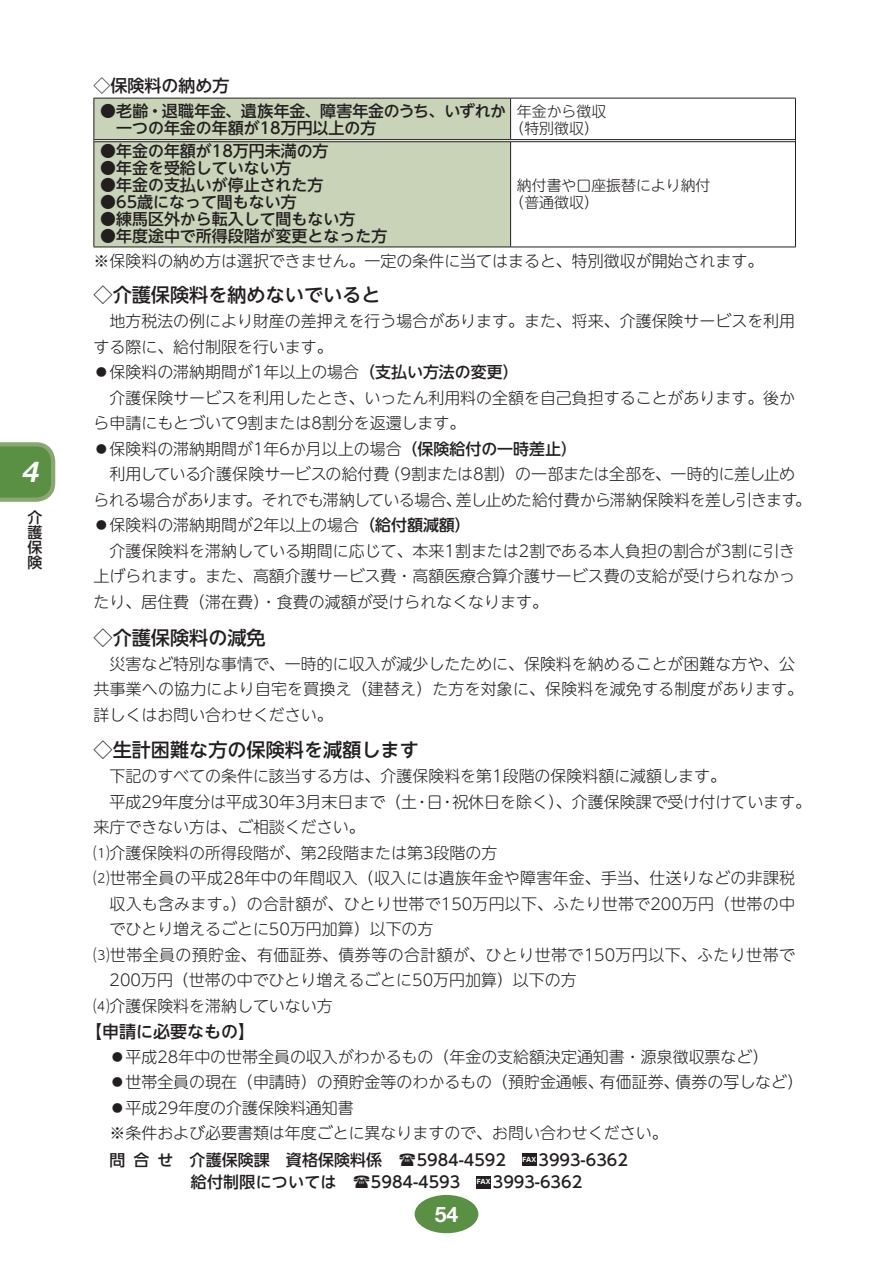
<style>
.page{position:relative;width:893px;height:1263px;background:#fff}
.page>*{position:absolute;margin:0;border:0;box-sizing:border-box;transform-origin:0 0}
.t1{font:italic 700 28.65px "Helvetica Neue";color:#fff}
.t2{font:700 21.3px "Helvetica Neue";color:#fff}
.t3{font:500 19.2px "UD Shin Go NT Pro";color:#231f20}
.t4{font:500 16.95px "UD Shin Go NT Pro";color:#231f20}
.t5{font:300 15.9px/25.5px "UD Shin M Go Pro";color:#231f20}
.t6{font:500 15.9px/17px "UD Shin Go NT Pro";color:#231f20}
.t7{font:300 15.9px "UD Shin M Go Pro";letter-spacing:.02em;color:#231f20}
.t8{font:300 15.9px "UD Shin M Go Pro";letter-spacing:.03em;color:#231f20}
.t9{font:300 14.85px/17px "UD Shin M Go Pro";color:#231f20;text-align:center}
.t10{font:500 14.85px/14.9px "UD Shin Go Pro";color:#231f20;text-align:justify}
.t11{font:700 6.45px "UD Shin Go NT Pro";letter-spacing:-.02em;color:#fff}
.s1{font-family:"UD Shin Go NT Pro";font-weight:500}
</style>
<div class="page">
<svg style="left:0;top:442px;width:55px;height:60px;background:#6a9954"></svg>
<div style="left:415px;top:1195px;width:63px;height:38px;background:#599043;border-radius:50%"></div>
<div style="left:95px;top:99px;width:415px;height:148px;background:#c8d3b8"></div>
<hr style="left:94px;top:139px;width:417px;height:3px;background:#fff">
<hr style="left:94px;top:98px;width:417px;height:1px;background:#231f20">
<hr style="left:94px;top:98px;width:1px;height:43px;background:#231f20">
<hr style="left:511px;top:98px;width:285px;height:1px;background:#231f20">
<hr style="left:510px;top:98px;width:1px;height:41px;background:#231f20">
<hr style="left:795px;top:98px;width:1px;height:43px;background:#231f20">
<hr style="left:94px;top:141px;width:1px;height:106px;background:#231f20">
<hr style="left:510px;top:142px;width:1px;height:105px;background:#231f20">
<hr style="left:795px;top:141px;width:1px;height:106px;background:#231f20">
<hr style="left:94px;top:247px;width:417px;height:1px;background:#231f20">
<hr style="left:511px;top:247px;width:285px;height:1px;background:#231f20">
<hr style="left:94px;top:139px;width:417px;height:1px;background:#231f20">
<hr style="left:94px;top:141px;width:417px;height:1px;background:#231f20">
<hr style="left:511px;top:139px;width:284px;height:1px;background:#231f20">
<hr style="left:511px;top:141px;width:284px;height:1px;background:#231f20">
<div style="left:522px;top:1153px;width:15px;height:12px;background:#231f20"></div>
<div style="left:476px;top:1176px;width:15px;height:12px;background:#231f20"></div>
<h1 class="t1" style="left:24px;top:450px;width:17px">4</h1>
<p class="t10" style="left:28px;top:510px;width:16px">介護保険</p>
<p class="t4" style="left:94px;top:71px;width:138px">◇保険料の納め方</p>
<p class="t6" style="left:100px;top:102px;width:407px">●老齢・退職年金、遺族年金、障害年金のうち、いずれか　一つの年金の年額が18万円以上の方</p>
<p class="t9" style="left:509px;top:102px;width:98px">年金から徴収（特別徴収）</p>
<p class="t6" style="left:100px;top:142px;width:230px">●年金の年額が18万円未満の方</p>
<p class="t6" style="left:100px;top:159px;width:193px">●年金を受給していない方</p>
<p class="t6" style="left:100px;top:176px;width:225px">●年金の支払いが停止された方</p>
<p class="t6" style="left:100px;top:193px;width:198px">●65歳になって間もない方</p>
<p class="t6" style="left:100px;top:210px;width:257px">●練馬区外から転入して間もない方</p>
<p class="t6" style="left:100px;top:227px;width:289px">●年度途中で所得段階が変更となった方</p>
<p class="t9" style="left:509px;top:176px;width:202px;text-align:left;text-indent:7px">納付書や口座振替により納付（普通徴収）</p>
<p class="t5" style="left:94px;top:248px;width:671px">※保険料の納め方は選択できません。一定の条件に当てはまると、特別徴収が開始されます。</p>
<p class="t3" style="left:94px;top:279px;width:289px">◇介護保険料を納めないでいると</p>
<p class="t5" style="left:94px;top:308px;width:703px;text-indent:16px">地方税法の例により財産の差押えを行う場合があります。また、将来、介護保険サービスを利用する際に、給付制限を行います。<br>◦保険料の滞納期間が1年以上の場合<span class="s1">（支払い方法の変更）</span></p>
<p class="t5" style="left:94px;top:384px;width:703px;text-indent:16px">介護保険サービスを利用したとき、いったん利用料の全額を自己負担することがあります。後から申請にもとづいて9割または8割分を返還します。<br>◦保険料の滞納期間が1年6か月以上の場合<span class="s1">（保険給付の一時差止）</span></p>
<p class="t5" style="left:94px;top:461px;width:719px;text-indent:16px">利用している介護保険サービスの給付費（9割または8割）の一部または全部を、一時的に差し止められる場合があります。それでも滞納している場合、差し止めた給付費から滞納保険料を差し引きます。◦保険料の滞納期間が2年以上の場合<span class="s1">（給付額減額）</span></p>
<p class="t5" style="left:94px;top:537px;width:703px;text-align:justify;text-indent:16px">介護保険料を滞納している期間に応じて、本来1割または2割である本人負担の割合が3割に引き上げられます。また、高額介護サービス費・高額医療合算介護サービス費の支給が受けられなかったり、居住費（滞在費）・食費の減額が受けられなくなります。</p>
<p class="t3" style="left:94px;top:622px;width:174px">◇介護保険料の減免</p>
<p class="t5" style="left:94px;top:650px;width:711px;text-indent:16px">災害など特別な事情で、一時的に収入が減少したために、保険料を納めることが困難な方や、公共事業への協力により自宅を買換え（建替え）た方を対象に、保険料を減免する制度があります。詳しくはお問い合わせください。</p>
<p class="t3" style="left:94px;top:734px;width:327px">◇生計困難な方の保険料を減額します</p>
<p class="t5" style="left:109px;top:763px;width:618px">下記のすべての条件に該当する方は、介護保険料を第1段階の保険料額に減額します。</p>
<p class="t5" style="left:109px;top:788px;width:703px">平成29年度分は平成30年3月末日まで（土・日・祝休日を除く）、介護保険課で受け付けています。</p>
<p class="t5" style="left:94px;top:814px;width:273px">来庁できない方は、ご相談ください。</p>
<p class="t5" style="left:94px;top:839px;width:405px">⑴介護保険料の所得段階が、第2段階または第3段階の方</p>
<p class="t7" style="left:94px;top:865px;width:703px">⑵世帯全員の平成28年中の年間収入（収入には遺族年金や障害年金、手当、仕送りなどの非課税</p>
<p class="t5" style="left:109px;top:890px;width:687px">収入も含みます。）の合計額が、ひとり世帯で150万円以下、ふたり世帯で200万円（世帯の中</p>
<p class="t5" style="left:109px;top:916px;width:325px">でひとり増えるごとに50万円加算）以下の方</p>
<p class="t8" style="left:94px;top:942px;width:703px">⑶世帯全員の預貯金、有価証券、債券等の合計額が、ひとり世帯で150万円以下、ふたり世帯で</p>
<p class="t5" style="left:109px;top:967px;width:469px">200万円（世帯の中でひとり増えるごとに50万円加算）以下の方</p>
<p class="t5" style="left:94px;top:992px;width:241px">⑷介護保険料を滞納していない方</p>
<p class="t4" style="left:85px;top:1018px;width:172px">【申請に必要なもの】</p>
<p class="t5" style="left:109px;top:1043px;width:695px">◦平成28年中の世帯全員の収入がわかるもの（年金の支給額決定通知書・源泉徴収票など）<br>◦世帯全員の現在（申請時）の預貯金等のわかるもの（預貯金通帳、有価証券、債券の写しなど）◦平成29年度の介護保険料通知書<br>※条件および必要書類は年度ごとに異なりますので、お問い合わせください。</p>
<p class="t6" style="left:109px;top:1148px;width:520px;line-height:22.4px;text-align:center">問合せ　介護保険課　資格保険料係　 5984-4592　 3993-6362　　給付制限については　 5984-4593　 3993-6362</p>
<p class="t11" style="left:523px;top:1154px;width:15px">FAX</p>
<p class="t11" style="left:477px;top:1177px;width:15px">FAX</p>
<h2 class="t2" style="left:435px;top:1197px;width:25px">54</h2>
</div>
